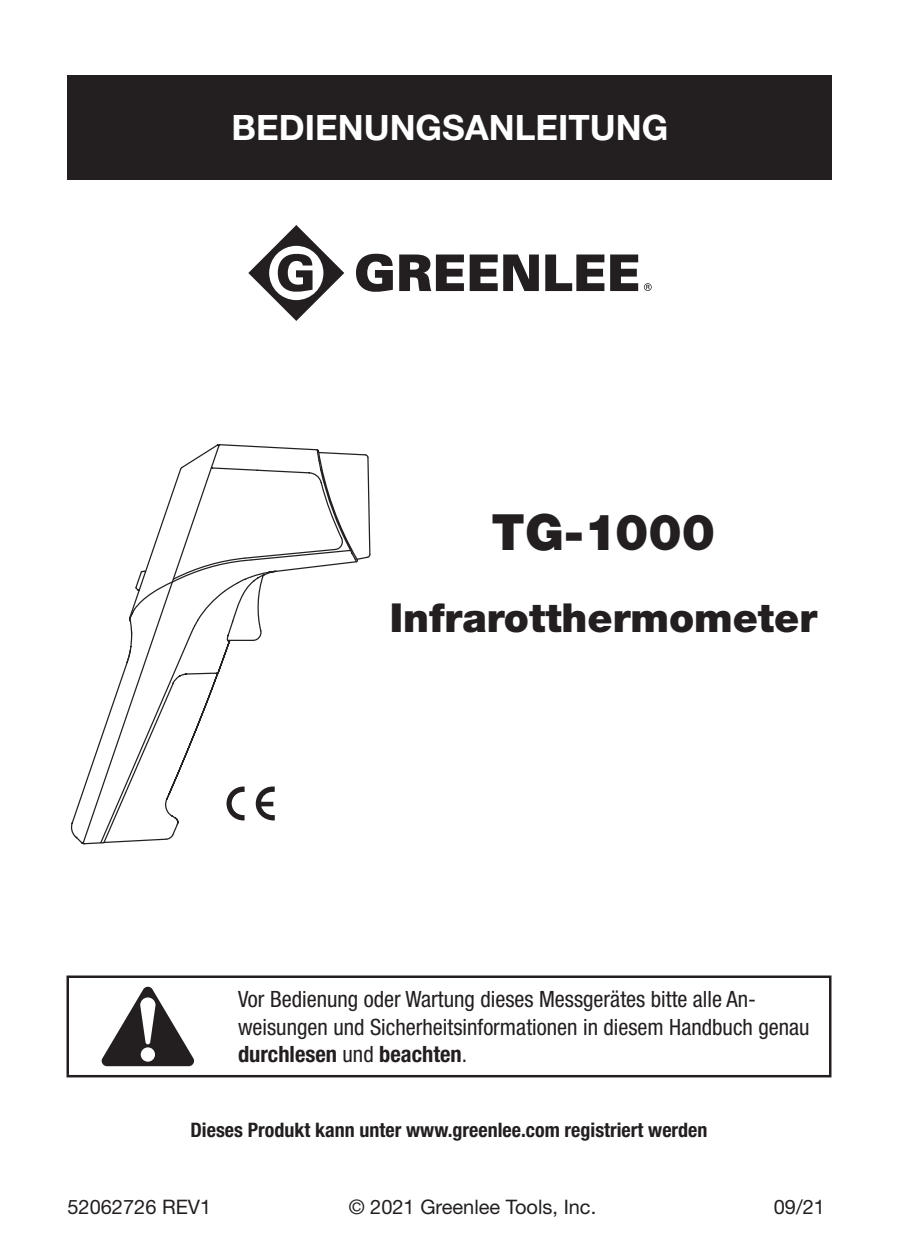
<style>
.page{position:relative;width:900px;height:1260px;background:#fff}
.page>*{position:absolute;margin:0;border:0;box-sizing:border-box;transform-origin:0 0}
.t1{font:900 50px "Helvetica Neue LT Std";color:#231f20}
.t2{font:900 40px "Helvetica Neue LT Std";color:#231f20}
.t3{font:700 35px "Helvetica Neue LT Std";color:#fff}
.t4{font:condensed 22.5px/27.5px "Helvetica Neue LT Std";color:#231f20}
.t5{font:700 condensed 20px "Helvetica Neue LT Std";color:#231f20}
.t6{font:20px "Helvetica Neue LT Std";color:#231f20}
.s1{font-weight:700}
</style>
<div class="page">
<svg style="left:74px;top:444px;width:297px;height:401px"></svg>
<svg style="left:353px;top:557px;width:5px;height:6px"></svg>
<svg style="left:99px;top:631px;width:118px;height:213px"></svg>
<svg style="left:316px;top:448px;width:6px;height:23px"></svg>
<svg style="left:171px;top:559px;width:76px;height:63px"></svg>
<div style="left:68px;top:75px;width:764px;height:105px;background:#231f20"></div>
<svg style="left:248px;top:225px;width:96px;height:96px"></svg>
<svg style="left:644px;top:283px;width:8px;height:8px"></svg>
<svg style="left:399px;top:255px;width:65px;height:36px"></svg>
<svg style="left:470px;top:255px;width:69px;height:36px"></svg>
<svg style="left:545px;top:255px;width:59px;height:36px"></svg>
<svg style="left:610px;top:255px;width:28px;height:36px"></svg>
<svg style="left:356px;top:254px;width:37px;height:38px"></svg>
<hr style="left:67px;top:975px;width:161px;height:3px;background:#231f20">
<hr style="left:67px;top:978px;width:2px;height:97px;background:#231f20">
<hr style="left:228px;top:975px;width:603px;height:3px;background:#231f20">
<hr style="left:829px;top:978px;width:3px;height:97px;background:#231f20">
<hr style="left:67px;top:1075px;width:161px;height:2px;background:#231f20">
<hr style="left:228px;top:1075px;width:603px;height:2px;background:#231f20">
<svg style="left:102px;top:987px;width:92px;height:79px"></svg>
<h3 class="t3" style="left:232px;top:106px;width:438px">BEDIENUNGSANLEITUNG</h3>
<h1 class="t1" style="left:492px;top:502px;width:225px">TG-1000</h1>
<h2 class="t2" style="left:390px;top:594px;width:429px">Infrarotthermometer</h2>
<p class="t4" style="left:238px;top:985px;width:573px">Vor Bedienung oder Wartung dieses Messgerätes bitte alle An&shy;weisungen und Sicherheitsinformationen in diesem Handbuch genau <span class="s1">durchlesen</span> und <span class="s1">beachten</span>.</p>
<p class="t5" style="left:190px;top:1118px;width:519px">Dieses Produkt kann unter www.greenlee.com registriert werden</p>
<p class="t6" style="left:68px;top:1195px;width:145px">52062726 REV1</p>
<p class="t6" style="left:349px;top:1195px;width:249px">© 2021 Greenlee Tools, Inc.</p>
<p class="t6" style="left:774px;top:1195px;width:53px">09/21</p>
</div>
